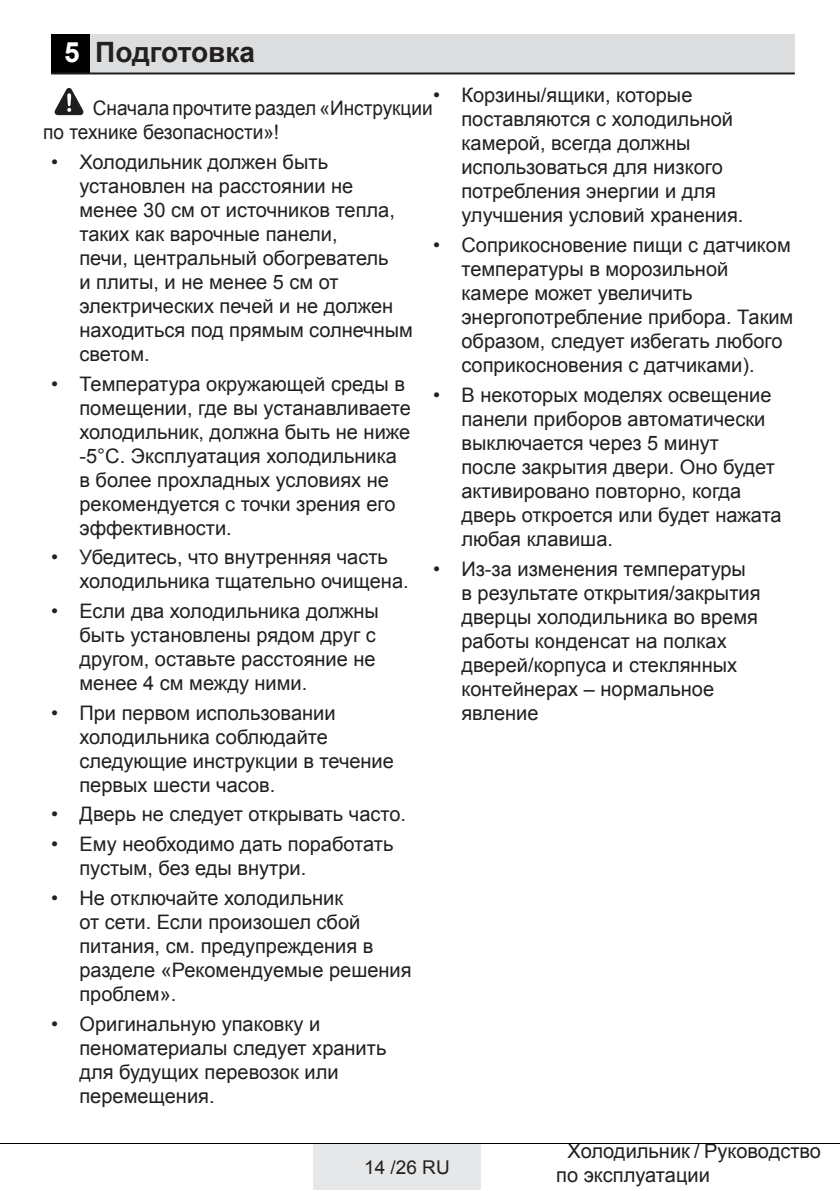
<style>
.page{position:relative;width:840px;height:1191px;background:#fff}
.page>*{position:absolute;margin:0;border:0;box-sizing:border-box;transform-origin:0 0}
.t1{font:700 28px "Arial";color:#231f20}
.t2{font:20px/24px "Arial";color:#231f20}
.t3{font:20px/24px "Arial";color:#231f20;scale:.95 1}
.t4{font:19px "Arial";color:#231f20}
.s1{color:#fff}
</style>
<div class="page">
<div style="left:313px;top:1144px;width:168px;height:45px;background:#e6e7e9"></div>
<hr style="left:0;top:1143px;width:839px;height:1px;background:#000">
<div style="left:51px;top:34px;width:40px;height:40px;background:#000"></div>
<div style="left:91px;top:34px;width:703px;height:40px;background:#dcdddf"></div>
<hr style="left:51px;top:72px;width:743px;height:2px;background:#231f20">
<svg style="left:54px;top:88px;width:29px;height:27px"></svg>
<h1 class="t1" style="left:64px;top:36px;width:192px"><span class="s1">5</span> Подготовка</h1>
<p class="t2" style="left:461px;top:83px;width:283px;text-indent:-28px">• Корзины/ящики, которые поставляются с холодильной камерой, всегда должны использоваться для низкого потребления энергии и для улучшения условий хранения.</p>
<p class="t2" style="left:461px;top:233px;width:333px;text-indent:-28px">• Соприкосновение пищи с датчиком температуры в морозильной камере может увеличить энергопотребление прибора. Таким образом, следует избегать любого соприкосновения с датчиками).</p>
<p class="t2" style="left:461px;top:383px;width:321px;text-indent:-28px">• В некоторых моделях освещение панели приборов автоматически выключается через 5 минут<br>после закрытия двери. Оно будет активировано повторно, когда дверь откроется или будет нажата любая клавиша.</p>
<p class="t2" style="left:461px;top:556px;width:300px;text-indent:-28px">• Из-за изменения температуры в результате открытия/закрытия дверцы холодильника во время работы конденсат на полках дверей/корпуса и стеклянных контейнерах – нормальное явление</p>
<p class="t3" style="left:43px;top:96px;width:411px;text-indent:49px">Сначала прочтите раздел «Инструкции по технике безопасности»!</p>
<p class="t2" style="left:79px;top:150px;width:335px;text-indent:-28px">• Холодильник должен быть установлен на расстоянии не менее 30 см от источников тепла, таких как варочные панели,<br>печи, центральный обогреватель<br>и плиты, и не менее 5 см от электрических печей и не должен находиться под прямым солнечным светом.</p>
<p class="t2" style="left:79px;top:372px;width:333px;text-indent:-28px">• Температура окружающей среды в помещении, где вы устанавливаете холодильник, должна быть не ниже -5°C. Эксплуатация холодильника в более прохладных условиях не рекомендуется с точки зрения его эффективности.</p>
<p class="t2" style="left:79px;top:545px;width:330px;text-indent:-28px">• Убедитесь, что внутренняя часть холодильника тщательно очищена.</p>
<p class="t2" style="left:79px;top:599px;width:301px;text-indent:-28px">• Если два холодильника должны быть установлены рядом друг с другом, оставьте расстояние не менее 4 см между ними.</p>
<p class="t2" style="left:79px;top:701px;width:316px;text-indent:-28px">• При первом использовании холодильника соблюдайте следующие инструкции в течение первых шести часов.</p>
<p class="t2" style="left:51px;top:802px;width:356px">• Дверь не следует открывать часто.</p>
<p class="t2" style="left:79px;top:832px;width:315px;text-indent:-28px">• Ему необходимо дать поработать пустым, без еды внутри.</p>
<p class="t2" style="left:79px;top:886px;width:333px;text-indent:-28px">• Не отключайте холодильник<br>от сети. Если произошел сбой питания, см. предупреждения в разделе «Рекомендуемые решения проблем».</p>
<p class="t2" style="left:79px;top:1011px;width:308px;text-indent:-28px">• Оригинальную упаковку и пеноматериалы следует хранить для будущих перевозок или перемещения.</p>
<p class="t4" style="left:364px;top:1156px;width:87px">14 /26 RU</p>
<p class="t2" style="left:556px;top:1139px;width:266px;text-indent:11px">Холодильник / Руководство по эксплуатации</p>
</div>
